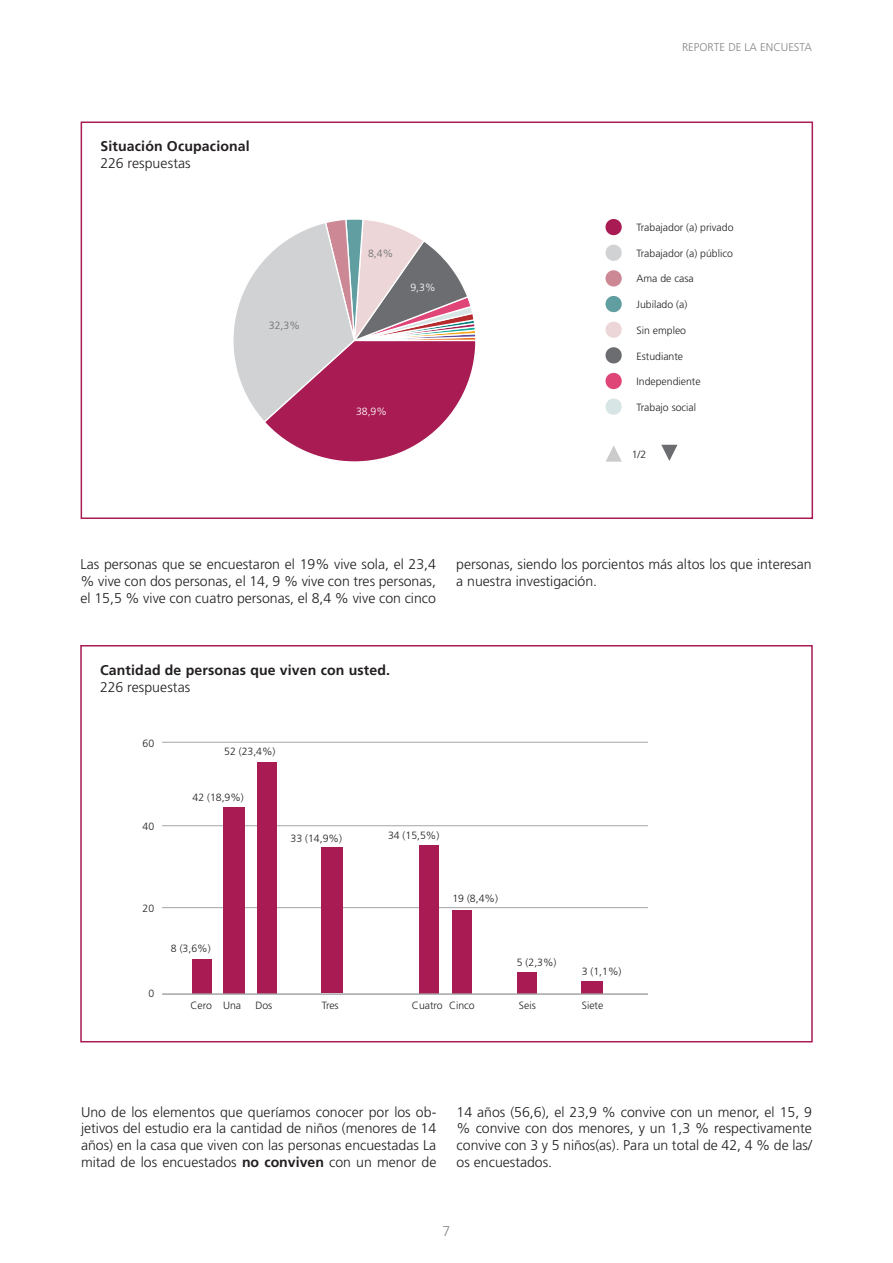
<style>
.page{position:relative;width:893px;height:1263px;background:#fff}
.page>*{position:absolute;margin:0;border:0;box-sizing:border-box;transform-origin:0 0}
.t1{font:300 14.1px/17px "Frutiger";color:#231f20;text-align:justify}
.t2{font:700 14.1px "Frutiger";letter-spacing:.01em;color:#231f20}
.t3{font:300 14.1px "Frutiger";color:#888787}
.t4{font:300 11.25px "Frutiger";color:#888787}
.t5{font:300 10.5px "Frutiger";color:#231f20}
.t6{font:300 10.5px "Frutiger";color:#6c6d70}
.t7{font:300 10.5px "Frutiger";color:#fff}
.s1{font-weight:700}
</style>
<div class="page">
<hr style="left:162px;top:742px;width:486px;height:1px;background:#a4a5a4">
<hr style="left:162px;top:825px;width:486px;height:1px;background:#a4a5a4">
<hr style="left:162px;top:907px;width:486px;height:1px;background:#a4a5a4">
<div style="left:80px;top:645px;width:733px;height:397px;border:2px solid #a81c53"></div>
<div style="left:81px;top:122px;width:732px;height:397px;border:2px solid #a81c53"></div>
<svg style="left:605px;top:219px;width:17px;height:16px"></svg>
<svg style="left:605px;top:245px;width:17px;height:16px"></svg>
<svg style="left:605px;top:270px;width:17px;height:16px"></svg>
<svg style="left:605px;top:296px;width:17px;height:16px"></svg>
<svg style="left:605px;top:322px;width:17px;height:16px"></svg>
<svg style="left:605px;top:347px;width:17px;height:16px"></svg>
<svg style="left:605px;top:373px;width:17px;height:16px"></svg>
<svg style="left:605px;top:399px;width:17px;height:16px"></svg>
<svg style="left:233px;top:219px;width:243px;height:243px"></svg>
<div style="left:192px;top:959px;width:20px;height:34px;background:#a81c53"></div>
<div style="left:224px;top:807px;width:21px;height:186px;background:#a81c53"></div>
<div style="left:257px;top:762px;width:19px;height:231px;background:#a81c53"></div>
<div style="left:322px;top:847px;width:21px;height:146px;background:#a81c53"></div>
<div style="left:419px;top:845px;width:20px;height:148px;background:#a81c53"></div>
<div style="left:452px;top:910px;width:20px;height:83px;background:#a81c53"></div>
<div style="left:517px;top:972px;width:20px;height:21px;background:#a81c53"></div>
<div style="left:582px;top:981px;width:21px;height:12px;background:#a81c53"></div>
<svg style="left:661px;top:445px;width:16px;height:16px"></svg>
<svg style="left:606px;top:446px;width:16px;height:16px"></svg>
<hr style="left:162px;top:993px;width:486px;height:2px;background:#a4a5a4">
<p class="t2" style="left:100px;top:138px;width:151px">Situación Ocupacional</p>
<p class="t1" style="left:100px;top:155px;width:92px">226 respuestas</p>
<p class="t6" style="left:269px;top:320px;width:32px">32,3%</p>
<p class="t6" style="left:368px;top:247px;width:27px">8,4%</p>
<p class="t7" style="left:410px;top:281px;width:27px">9,3%</p>
<p class="t7" style="left:356px;top:405px;width:32px">38,9%</p>
<p class="t4" style="left:682px;top:40px;width:131px">REPORTE DE LA ENCUESTA</p>
<p class="t5" style="left:636px;top:221px;width:99px">Trabajador (a) privado</p>
<p class="t5" style="left:636px;top:247px;width:98px">Trabajador (a) público</p>
<p class="t5" style="left:636px;top:273px;width:59px">Ama de casa</p>
<p class="t5" style="left:636px;top:299px;width:52px">Jubilado (a)</p>
<p class="t5" style="left:636px;top:324px;width:51px">Sin empleo</p>
<p class="t5" style="left:636px;top:350px;width:48px">Estudiante</p>
<p class="t5" style="left:636px;top:376px;width:66px">Independiente</p>
<p class="t5" style="left:636px;top:401px;width:61px">Trabajo social</p>
<p class="t5" style="left:632px;top:449px;width:16px">1/2</p>
<p class="t1" style="left:81px;top:555px;width:357px">Las personas que se encuestaron el 19% vive sola, el 23,4 % vive con dos personas, el 14, 9 % vive con tres personas, el 15,5 % vive con cuatro personas, el 8,4 % vive con cinco</p>
<p class="t1" style="left:456px;top:555px;width:357px">personas, siendo los porcientos más altos los que interesan a nuestra investigación.</p>
<p class="t2" style="left:100px;top:662px;width:292px">Cantidad de personas que viven con usted.</p>
<p class="t1" style="left:100px;top:678px;width:92px">226 respuestas</p>
<p class="t5" style="left:143px;top:737px;width:13px">60</p>
<p class="t5" style="left:143px;top:821px;width:13px">40</p>
<p class="t5" style="left:224px;top:746px;width:53px">52 (23,4%)</p>
<p class="t5" style="left:192px;top:791px;width:53px">42 (18,9%)</p>
<p class="t5" style="left:291px;top:832px;width:53px">33 (14,9%)</p>
<p class="t5" style="left:388px;top:829px;width:53px">34 (15,5%)</p>
<p class="t5" style="left:143px;top:902px;width:13px">20</p>
<p class="t5" style="left:148px;top:988px;width:7px">0</p>
<p class="t5" style="left:452px;top:893px;width:47px">19 (8,4%)</p>
<p class="t5" style="left:171px;top:942px;width:41px">8 (3,6%)</p>
<p class="t5" style="left:191px;top:999px;width:23px">Cero</p>
<p class="t5" style="left:517px;top:956px;width:41px">5 (2,3%)</p>
<p class="t5" style="left:582px;top:965px;width:41px">3 (1,1%)</p>
<p class="t5" style="left:223px;top:999px;width:20px">Una</p>
<p class="t5" style="left:255px;top:999px;width:18px">Dos</p>
<p class="t5" style="left:322px;top:999px;width:18px">Tres</p>
<p class="t5" style="left:412px;top:999px;width:64px">Cuatro Cinco</p>
<p class="t5" style="left:519px;top:999px;width:18px">Seis</p>
<p class="t5" style="left:582px;top:999px;width:23px">Siete</p>
<p class="t1" style="left:81px;top:1103px;width:357px">Uno de los elementos que queríamos conocer por los ob&shy;jetivos del estudio era la cantidad de niños (menores de 14 años) en la casa que viven con las personas encuestadas La mitad de los encuestados <span class="s1">no conviven</span> con un menor de</p>
<p class="t1" style="left:457px;top:1103px;width:357px">14 años (56,6), el 23,9 % convive con un menor, el 15, 9 % convive con dos menores, y un 1,3 % respectivamente convive con 3 y 5 niños(as). Para un total de 42, 4 % de las/ os encuestados.</p>
<p class="t3" style="left:443px;top:1223px;width:9px">7</p>
</div>
